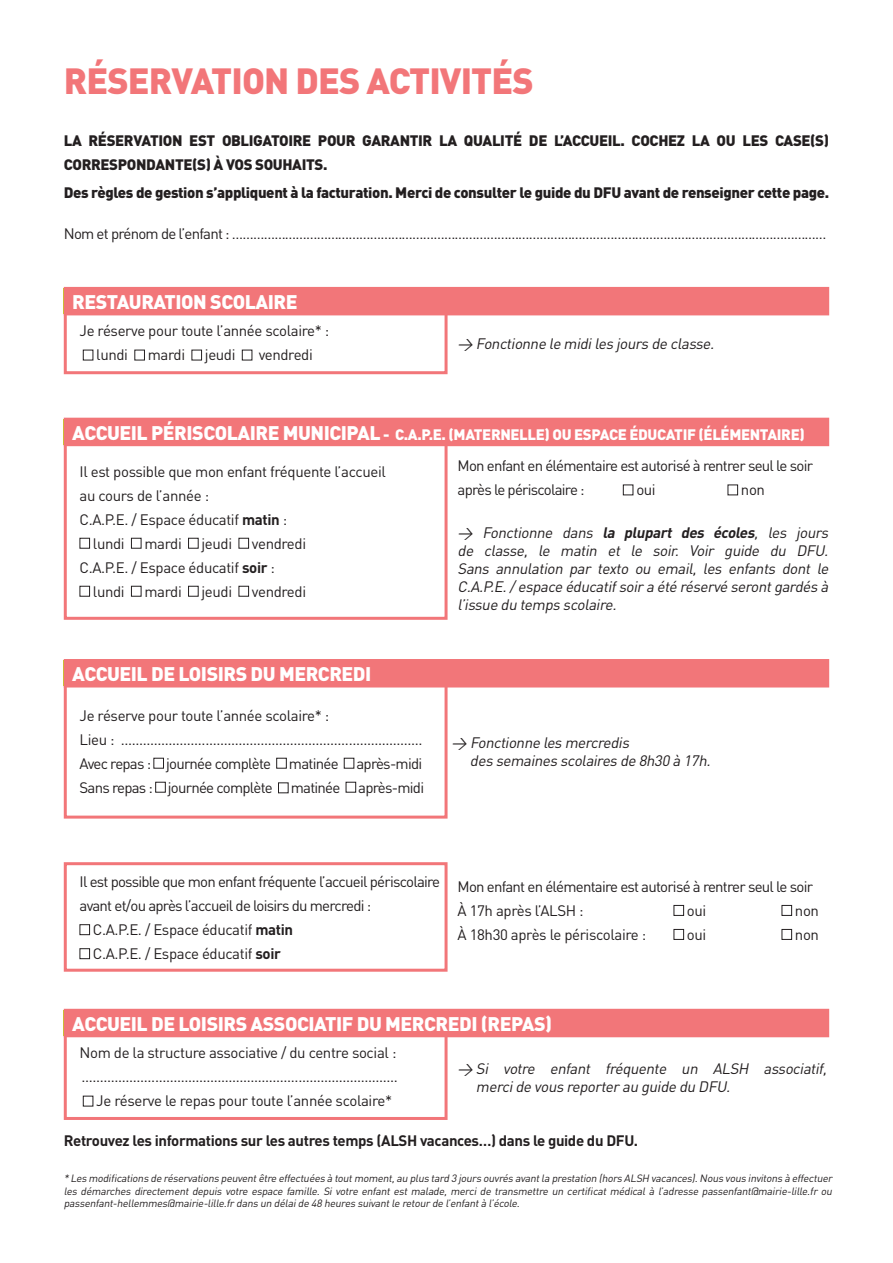
<style>
.page{position:relative;width:893px;height:1263px;background:#fff}
.page>*{position:absolute;margin:0;border:0;box-sizing:border-box;transform-origin:0 0}
.t1{font:900 36px "DIN";letter-spacing:-.025em;color:#f27679}
.t2{font:900 19.5px "DIN";letter-spacing:-.025em;color:#fff}
.t3{font:15px/24px "DIN";letter-spacing:-.04em;color:#231f20}
.t4{font:italic 15px/18px "DIN";color:#231f20}
.t5{font:900 15px/24px "DIN";letter-spacing:-.025em;color:#231f20}
.t6{font:900 15px "DIN";letter-spacing:-.025em;color:#fff}
.t7{font:700 15px "DIN";letter-spacing:-.025em;color:#231f20}
.t8{font:italic 10.5px/12.6px "DIN";color:#231f20;text-align:justify}
.s1{font-size:19.5px}
.s2{font-weight:700}
</style>
<div class="page">
<div style="left:83px;top:350px;width:10px;height:10px;border:1px solid #231f20"></div>
<div style="left:134px;top:350px;width:11px;height:10px;border:1px solid #231f20"></div>
<div style="left:192px;top:350px;width:10px;height:10px;border:1px solid #231f20"></div>
<div style="left:242px;top:350px;width:10px;height:10px;border:1px solid #231f20"></div>
<div style="left:64px;top:310px;width:384px;height:64px;border:3px solid #f27679"></div>
<div style="left:80px;top:538px;width:10px;height:11px;border:1px solid #231f20"></div>
<div style="left:131px;top:538px;width:10px;height:11px;border:1px solid #231f20"></div>
<div style="left:188px;top:538px;width:11px;height:11px;border:1px solid #231f20"></div>
<div style="left:239px;top:538px;width:10px;height:11px;border:1px solid #231f20"></div>
<div style="left:80px;top:586px;width:10px;height:11px;border:1px solid #231f20"></div>
<div style="left:131px;top:586px;width:10px;height:11px;border:1px solid #231f20"></div>
<div style="left:188px;top:586px;width:11px;height:11px;border:1px solid #231f20"></div>
<div style="left:239px;top:586px;width:10px;height:11px;border:1px solid #231f20"></div>
<div style="left:64px;top:441px;width:384px;height:179px;border:3px solid #f27679"></div>
<div style="left:623px;top:484px;width:10px;height:11px;border:1px solid #231f20"></div>
<div style="left:728px;top:484px;width:10px;height:11px;border:1px solid #231f20"></div>
<div style="left:674px;top:905px;width:10px;height:11px;border:1px solid #231f20"></div>
<div style="left:782px;top:905px;width:10px;height:11px;border:1px solid #231f20"></div>
<div style="left:674px;top:929px;width:10px;height:11px;border:1px solid #231f20"></div>
<div style="left:782px;top:929px;width:10px;height:11px;border:1px solid #231f20"></div>
<div style="left:153px;top:758px;width:11px;height:10px;border:1px solid #231f20"></div>
<div style="left:276px;top:758px;width:11px;height:10px;border:1px solid #231f20"></div>
<div style="left:344px;top:758px;width:10px;height:10px;border:1px solid #231f20"></div>
<div style="left:155px;top:782px;width:11px;height:10px;border:1px solid #231f20"></div>
<div style="left:278px;top:782px;width:11px;height:11px;border:1px solid #231f20"></div>
<div style="left:346px;top:782px;width:10px;height:10px;border:1px solid #231f20"></div>
<div style="left:64px;top:682px;width:384px;height:137px;border:3px solid #f27679"></div>
<div style="left:80px;top:924px;width:10px;height:11px;border:1px solid #231f20"></div>
<div style="left:80px;top:948px;width:10px;height:11px;border:1px solid #231f20"></div>
<div style="left:64px;top:862px;width:384px;height:110px;border:3px solid #f27679"></div>
<div style="left:83px;top:1096px;width:10px;height:10px;border:1px solid #231f20"></div>
<div style="left:64px;top:1033px;width:384px;height:87px;border:3px solid #f27679"></div>
<div style="left:64px;top:287px;width:765px;height:28px;background:#f27679"></div>
<div style="left:64px;top:418px;width:765px;height:28px;background:#f27679"></div>
<div style="left:64px;top:659px;width:765px;height:28px;background:#f27679"></div>
<div style="left:64px;top:1009px;width:765px;height:28px;background:#f27679"></div>
<h1 class="t1" style="left:64px;top:57px;width:471px">RÉSERVATION DES ACTIVITÉS</h1>
<p class="t5" style="left:64px;top:128px;width:767px">LA RÉSERVATION EST OBLIGATOIRE POUR GARANTIR LA QUALITÉ DE L’ACCUEIL. COCHEZ LA OU LES CASE(S)<br>CORRESPONDANTE(S) À VOS SOUHAITS.</p>
<p class="t5" style="left:64px;top:180px;width:767px">Des règles de gestion s’appliquent à la facturation. Merci de consulter le guide du DFU avant de renseigner cette page.</p>
<p class="t3" style="left:64px;top:222px;width:764px">Nom et prénom de l’enfant : ……………………………………………………………………………………………………………………………………………………</p>
<h2 class="t2" style="left:72px;top:289px;width:227px">RESTAURATION SCOLAIRE</h2>
<p class="t3" style="left:96px;top:319px;width:235px;text-indent:-17px">Je réserve pour toute l’année scolaire* : lundi</p>
<p class="t3" style="left:148px;top:343px;width:39px">mardi</p>
<p class="t3" style="left:205px;top:343px;width:32px">jeudi</p>
<p class="t3" style="left:259px;top:343px;width:56px">vendredi</p>
<p class="t4" style="left:458px;top:334px;width:261px">&gt; Fonctionne le midiles jours de classe.</p>
<p class="t6" style="left:72px;top:424px;width:734px"><span class="s1">ACCUEIL PÉRISCOLAIRE MUNICIPAL</span> - C.A.P.E. (MATERNELLE) OU ESPACE ÉDUCATIF (ÉLÉMENTAIRE)</p>
<p class="t3" style="left:80px;top:459px;width:308px">Il est possible que mon enfant fréquente l’accueil</p>
<p class="t3" style="left:80px;top:483px;width:131px">au cours de l’année :</p>
<p class="t3" style="left:80px;top:507px;width:209px">C.A.P.E. / Espace éducatif <span class="s2">matin</span> :</p>
<p class="t3" style="left:93px;top:531px;width:33px">lundi</p>
<p class="t3" style="left:144px;top:531px;width:39px">mardi</p>
<p class="t3" style="left:202px;top:531px;width:32px">jeudi</p>
<p class="t3" style="left:252px;top:531px;width:56px">vendredi</p>
<p class="t3" style="left:80px;top:555px;width:197px">C.A.P.E. / Espace éducatif <span class="s2">soir</span> :</p>
<p class="t3" style="left:93px;top:579px;width:33px">lundi</p>
<p class="t3" style="left:144px;top:579px;width:39px">mardi</p>
<p class="t3" style="left:202px;top:579px;width:32px">jeudi</p>
<p class="t3" style="left:252px;top:579px;width:56px">vendredi</p>
<h2 class="t2" style="left:72px;top:661px;width:301px">ACCUEIL DE LOISIRS DU MERCREDI</h2>
<p class="t3" style="left:80px;top:703px;width:346px">Je réserve pour toute l’année scolaire* :<br>Lieu : ..................................................................................<br>Avec repas : journée complète matinée après-midi Sans repas : journée complète matinée après-midi</p>
<p class="t3" style="left:458px;top:454px;width:357px">Mon enfant en élémentaire est autorisé à rentrer seul le soir après le périscolaire :</p>
<p class="t3" style="left:636px;top:478px;width:21px">oui</p>
<p class="t3" style="left:741px;top:478px;width:26px">non</p>
<p class="t4" style="left:458px;top:523px;width:375px;text-align:justify">&gt; Fonctionne dans <span class="s2">la plupart des écoles</span>, les jours de classe, le matin et le soir. Voir guide du DFU.<br>Sans annulation par texto ou email, les enfants dont le C.A.P.E./espace éducatifsoira été réservé serontgardés à l’issue du temps scolaire.</p>
<p class="t4" style="left:470px;top:733px;width:245px;text-indent:-18px">&gt; Fonctionne les mercredis<br>des semaines scolaires de 8h30 à 17h.</p>
<p class="t3" style="left:80px;top:869px;width:362px">Il est possible que mon enfant fréquente l’accueil périscolaire</p>
<p class="t3" style="left:80px;top:893px;width:293px">avant et/ou après l’accueil de loisirs du mercredi :</p>
<p class="t3" style="left:93px;top:917px;width:202px">C.A.P.E. / Espace éducatif <span class="s2">matin</span></p>
<p class="t3" style="left:93px;top:941px;width:190px">C.A.P.E. / Espace éducatif <span class="s2">soir</span></p>
<p class="t3" style="left:458px;top:874px;width:357px">Mon enfant en élémentaire est autorisé à rentrer seul le soir<br>À 17h après l’ALSH :</p>
<p class="t3" style="left:687px;top:898px;width:21px">oui</p>
<p class="t3" style="left:795px;top:898px;width:26px">non</p>
<p class="t3" style="left:458px;top:922px;width:190px">À 18h30 après le périscolaire :</p>
<p class="t3" style="left:687px;top:922px;width:21px">oui</p>
<p class="t3" style="left:795px;top:922px;width:26px">non</p>
<h2 class="t2" style="left:72px;top:1011px;width:481px">ACCUEIL DE LOISIRS ASSOCIATIF DU MERCREDI (REPAS)</h2>
<p class="t3" style="left:80px;top:1041px;width:318px">Nom de la structure associative / du centre social :</p>
<p class="t3" style="left:81px;top:1065px;width:318px">......................................................................................</p>
<p class="t3" style="left:96px;top:1089px;width:297px">Je réserve le repas pour toute l’année scolaire*</p>
<p class="t4" style="left:476px;top:1059px;width:356px;text-indent:-18px">&gt; Si votre enfant fréquente un ALSH associatif, mercide vous reporterau guide du DFU.</p>
<p class="t7" style="left:64px;top:1130px;width:576px">Retrouvez les informations sur les autres temps (ALSH vacances…) dans le guide du DFU.</p>
<p class="t8" style="left:64px;top:1172px;width:772px">*Les modifications de réservations peuventêtre effectuées à toutmoment,au plus tard 3 jours ouvrés avantla prestation (hors ALSH vacances).Nous vous invitons à effectuer les démarches directement depuis votre espace famille. Si votre enfant est malade, merci de transmettre un certificat médical à l’adresse passenfant@mairie-lille.fr ou passenfant-hellemmes@mairie-lille.frdans un délaide 48 heures suivantle retourde l’enfantà l’école.</p>
</div>
